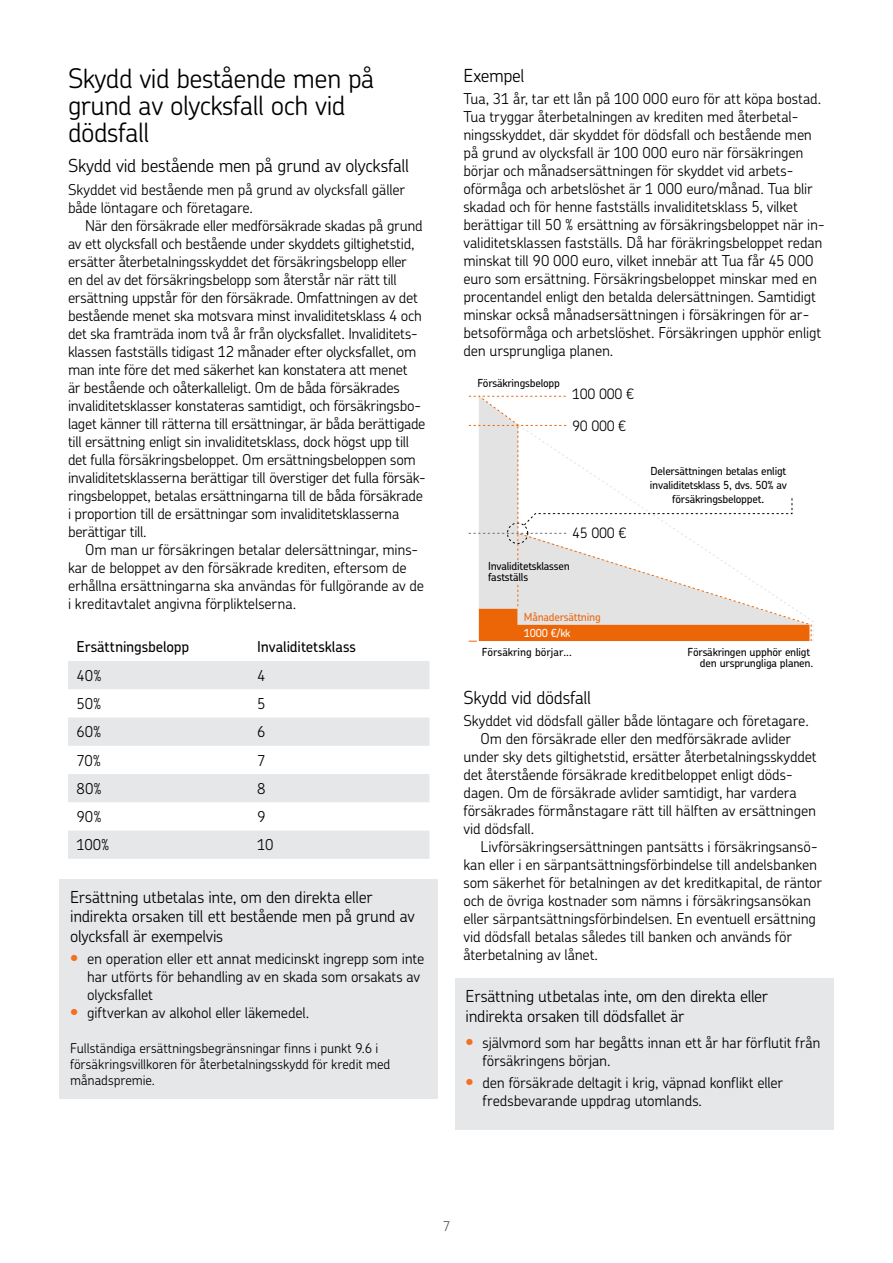
<style>
.page{position:relative;width:893px;height:1263px;background:#fff}
.page>*{position:absolute;margin:0;border:0;box-sizing:border-box;transform-origin:0 0}
.Sisäsivun_otsikko_Ch{font:300 27px/27px "OP Chevin Pro";letter-spacing:-.02em;color:#000}
.Väliotsikko_Chevin_1{font:300 18px "OP Chevin Pro";letter-spacing:-.02em;color:#000}
.Väliotsikko_Chevin_1-2{font:300 16.5px/19.8px "OP Chevin Pro";letter-spacing:-.015em;color:#000}
.Leipäteksti_sisennet{font:300 15px/18px "OP Chevin Pro";letter-spacing:-.015em;color:#000}
.Leipäteksti{font:300 15px/18px "OP Chevin Pro";letter-spacing:-.01em;color:#000}
.Leipäteksti-2{font:500 15px "OP Chevin Pro";letter-spacing:-.01em;color:#000}
.t1{font:300 14.25px "OP Chevin Pro";letter-spacing:-.02em;color:#000}
.Kuvateksti{font:300 13.5px/16.2px "OP Chevin Pro";letter-spacing:-.005em;color:#000}
.t2{font:300 13.5px "OP Chevin Pro";color:#58595b}
.t3{font:500 11.1px/14px "OP Chevin Pro";letter-spacing:-.02em;color:#000;text-align:center}
.t4{font:500 11.1px "OP Chevin Pro";color:#000}
.t5{font:500 11.1px "OP Chevin Pro";letter-spacing:-.02em;color:#ec6608}
.t6{font:500 11.1px "OP Chevin Pro";letter-spacing:-.02em;color:#fff}
.s1{font-size:18px;color:#f36f21}
.s2{font-weight:300;font-size:14.25px}
</style>
<div class="page">
<svg style="left:68px;top:661px;width:361px;height:198px;fill:#e6e7e8"></svg>
<div style="left:60px;top:879px;width:378px;height:219px;background:#e6e7e8"></div>
<div style="left:479px;top:426px;width:38px;height:159px;background:#e3e3e3"></div>
<svg style="left:469px;top:395px;width:97px;height:31px"></svg>
<div style="left:507px;top:523px;width:21px;height:21px;border:1px dashed #000;border-radius:50%"></div>
<svg style="left:469px;top:533px;width:48px;height:27px"></svg>
<svg style="left:469px;top:585px;width:48px;height:57px"></svg>
<svg style="left:517px;top:426px;width:295px;height:216px"></svg>
<div style="left:455px;top:979px;width:378px;height:151px;background:#e6e7e8"></div>
<h2 class="Sisäsivun_otsikko_Ch" style="left:68px;top:64px;width:308px">Skydd vid bestående men på grund av olycksfall och vid dödsfall</h2>
<h3 class="Väliotsikko_Chevin_1" style="left:68px;top:154px;width:343px">Skydd vid bestående men på grund av olycksfall</h3>
<p class="Leipäteksti" style="left:68px;top:180px;width:338px">Skyddet vid bestående men på grund av olycksfall gäller både löntagare och företagare.</p>
<p class="Leipäteksti_sisennet" style="left:68px;top:216px;width:359px;text-indent:17px">När den försäkrade eller medförsäkrade skadas på grund av ett olycksfall och bestående under skyddets giltighetstid, ersätter återbetalningsskyddet det försäkringsbelopp eller<br>en del av det försäkringsbelopp som återstår när rätt till ersättning uppstår för den försäkrade. Omfattningen av det bestående menet ska motsvara minst invaliditetsklass 4 och det ska framträda inom två år från olycksfallet. Invaliditets&shy;klassen fastställs tidigast 12 månader efter olycksfallet, om man inte före det med säkerhet kan konstatera att menet<br>är bestående och oåterkalleligt. Om de båda försäkrades invaliditetsklasser konstateras samtidigt, och försäkringsbo&shy;laget känner till rätterna till ersättningar, är båda berättigade till ersättning enligt sin invaliditetsklass, dock högst upp till det fulla försäkringsbeloppet. Om ersättningsbeloppen som invaliditetsklasserna berättigar till överstiger det fulla försäk&shy;ringsbeloppet, betalas ersättningarna till de båda försäkrade i proportion till de ersättningar som invaliditetsklasserna berättigar till.</p>
<p class="Leipäteksti_sisennet" style="left:68px;top:540px;width:357px;text-indent:17px">Om man ur försäkringen betalar delersättningar, mins&shy;kar de beloppet av den försäkrade krediten, eftersom de erhållna ersättningarna ska användas för fullgörande av de i kreditavtalet angivna förpliktelserna.</p>
<p class="Leipäteksti-2" style="left:77px;top:637px;width:114px">Ersättningsbelopp</p>
<p class="Leipäteksti-2" style="left:257px;top:637px;width:100px">Invaliditetsklass</p>
<p class="Leipäteksti" style="left:77px;top:666px;width:27px">40%</p>
<p class="Leipäteksti" style="left:257px;top:666px;width:10px">4</p>
<p class="Leipäteksti" style="left:77px;top:694px;width:26px">50%</p>
<p class="Leipäteksti" style="left:257px;top:694px;width:10px">5</p>
<p class="Leipäteksti" style="left:77px;top:722px;width:27px">60%</p>
<p class="Leipäteksti" style="left:257px;top:722px;width:10px">6</p>
<p class="Leipäteksti" style="left:77px;top:750px;width:26px">70%</p>
<p class="Leipäteksti" style="left:257px;top:750px;width:10px">7</p>
<p class="Leipäteksti" style="left:77px;top:779px;width:27px">80%</p>
<p class="Leipäteksti" style="left:257px;top:779px;width:10px">8</p>
<p class="Leipäteksti" style="left:77px;top:807px;width:27px">90%</p>
<p class="Leipäteksti" style="left:257px;top:807px;width:10px">9</p>
<p class="Leipäteksti" style="left:77px;top:835px;width:35px">100%</p>
<p class="Leipäteksti" style="left:257px;top:835px;width:18px">10</p>
<h3 class="Väliotsikko_Chevin_1-2" style="left:70px;top:886px;width:346px">Ersättning utbetalas inte, om den direkta eller indirekta orsaken till ett bestående men på grund av olycksfall är exempelvis</h3>
<p class="Leipäteksti_sisennet" style="left:87px;top:949px;width:339px;text-indent:-17px"><span class="s1">•</span> en operation eller ett annat medicinskt ingrepp som inte har utförts för behandling av en skada som orsakats av olycksfallet</p>
<p class="Leipäteksti_sisennet" style="left:70px;top:1003px;width:241px"><span class="s1">•</span> giftverkan av alkohol eller läkemedel.</p>
<p class="Kuvateksti" style="left:70px;top:1039px;width:322px">Fullständiga ersättningsbegränsningar finns i punkt 9.6 i försäkringsvillkoren för återbetalningsskydd för kredit med månadspremie.</p>
<h3 class="Väliotsikko_Chevin_1" style="left:463px;top:63px;width:62px">Exempel</h3>
<p class="Leipäteksti" style="left:463px;top:89px;width:363px">Tua, 31 år, tar ett lån på 100 000 euro för att köpa bostad.<br>Tua tryggar återbetalningen av krediten med återbetal&shy;ningsskyddet, där skyddet för dödsfall och bestående men på grund av olycksfall är 100 000 euro när försäkringen börjar och månadsersättningen för skyddet vid arbets&shy;oförmåga och arbetslöshet är 1 000 euro/månad. Tua blir skadad och för henne fastställs invaliditetsklass 5, vilket berättigar till 50 % ersättning av försäkringsbeloppet när in&shy;validitetsklassen fastställs. Då har föräkringsbeloppet redan minskat till 90 000 euro, vilket innebär att Tua får 45 000 euro som ersättning. Försäkringsbeloppet minskar med en procentandel enligt den betalda delersättningen. Samtidigt minskar också månadsersättningen i försäkringen för ar&shy;betsoförmåga och arbetslöshet. Försäkringen upphör enligt den ursprungliga planen.</p>
<p class="t3" style="left:478px;top:376px;width:84px">Försäkringsbelopp</p>
<p class="t1" style="left:572px;top:384px;width:63px">100 000 €</p>
<p class="t1" style="left:572px;top:416px;width:56px">90 000 €</p>
<p class="t1" style="left:572px;top:523px;width:56px">45 000 €</p>
<p class="t3" style="left:488px;top:560px;width:83px;line-height:11.1px;text-align:left">Invaliditetsklassen fastställs</p>
<p class="t5" style="left:524px;top:609px;width:78px">Månadersättning</p>
<p class="t6" style="left:524px;top:625px;width:48px">1000 €/kk</p>
<p class="t3" style="left:650px;top:464px;width:139px">Delersättningen betalas enligt invaliditetsklass 5, dvs. 50% av försäkringsbeloppet<span class="s2">.</span></p>
<p class="t3" style="left:688px;top:646px;width:127px;line-height:11.1px;text-align:right">Försäkringen upphör enligt den ursprungliga planen.</p>
<p class="t4" style="left:482px;top:645px;width:91px">Försäkring börjar...</p>
<h3 class="Väliotsikko_Chevin_1" style="left:463px;top:685px;width:129px">Skydd vid dödsfall</h3>
<p class="Leipäteksti" style="left:463px;top:711px;width:347px">Skyddet vid dödsfall gäller både löntagare och företagare.</p>
<p class="Leipäteksti_sisennet" style="left:463px;top:729px;width:355px;text-indent:17px">Om den försäkrade eller den medförsäkrade avlider under sky dets giltighetstid, ersätter återbetalningsskyddet det återstående försäkrade kreditbeloppet enligt döds&shy;dagen. Om de försäkrade avlider samtidigt, har vardera försäkrades förmånstagare rätt till hälften av ersättningen vid dödsfall.</p>
<p class="Leipäteksti_sisennet" style="left:463px;top:837px;width:360px;text-indent:17px">Livförsäkringsersättningen pantsätts i försäkringsansö&shy;kan eller i en särpantsättningsförbindelse till andelsbanken som säkerhet för betalningen av det kreditkapital, de räntor och de övriga kostnader som nämns i försäkringsansökan eller särpantsättningsförbindelsen. En eventuell ersättning vid dödsfall betalas således till banken och används för återbetalning av lånet.</p>
<h3 class="Väliotsikko_Chevin_1-2" style="left:466px;top:985px;width:304px">Ersättning utbetalas inte, om den direkta eller indirekta orsaken till dödsfallet är</h3>
<p class="Leipäteksti_sisennet" style="left:483px;top:1033px;width:339px;text-indent:-17px"><span class="s1">•</span> självmord som har begåtts innan ett år har förflutit från försäkringens början.</p>
<p class="Leipäteksti_sisennet" style="left:483px;top:1073px;width:302px;text-indent:-17px"><span class="s1">•</span> den försäkrade deltagit i krig, väpnad konflikt eller fredsbevarande uppdrag utomlands.</p>
<p class="t2" style="left:443px;top:1216px;width:9px">7</p>
</div>
